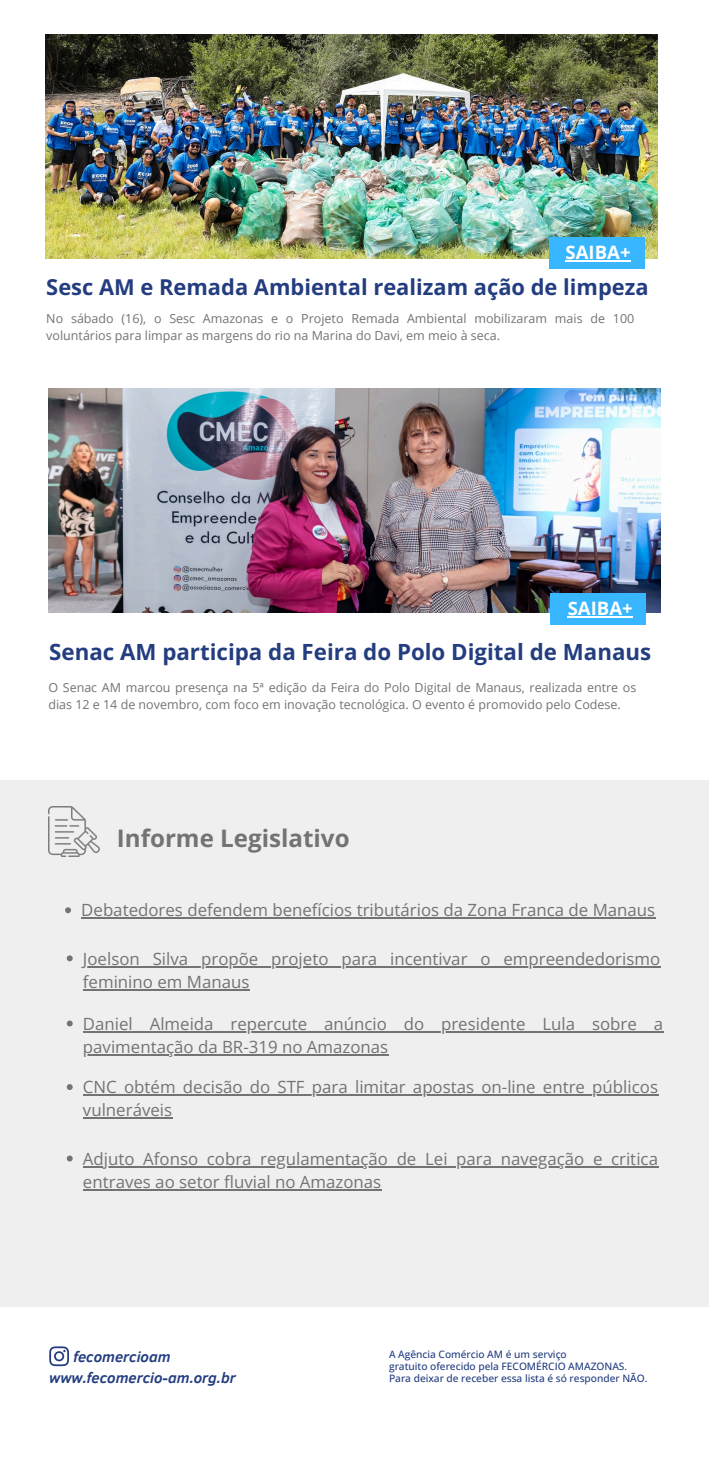
<style>
.page{position:relative;width:709px;height:1457px;background:#fff}
.page>*{position:absolute;margin:0;border:0;box-sizing:border-box;transform-origin:0 0}
.t1{font:700 24.15px "Open Sans";color:#737373}
.t2{font:700 22.31px "Open Sans";color:#233d80}
.t3{font:700 21.88px "Open Sans";color:#233d80}
.t4{font:700 18.55px "Open Sans";color:#fff}
.t5{font:16.89px/22.9px "Open Sans";color:#737373}
.t6{font:italic 700 14.88px "Clear Sans";color:#233d80}
.t7{font:12.51px/17.1px "Open Sans";color:#737373}
.t8{font:500 10.24px "Open Sans";color:#233d80}
</style>
<div class="page">
<div style="left:0;top:780px;width:709px;height:527px;background:#efefef"></div>
<svg style="left:49px;top:1346px;width:20px;height:20px"></svg>
<img style="left:46px;top:34px;width:612px;height:224px">
<img style="left:49px;top:388px;width:611px;height:224px">
<div style="left:549px;top:237px;width:96px;height:32px;background:#38b6ff"></div>
<div style="left:550px;top:593px;width:96px;height:31px;background:#38b6ff"></div>
<img style="left:49px;top:806px;width:50px;height:51px">
<hr style="left:565px;top:260px;width:65px;height:2px;background:#fff">
<hr style="left:568px;top:617px;width:65px;height:1px;background:#fff">
<svg style="left:65px;top:907px;width:6px;height:6px"></svg>
<hr style="left:81px;top:918px;width:574px;height:1px;background:#737373">
<svg style="left:67px;top:955px;width:6px;height:6px"></svg>
<hr style="left:83px;top:966px;width:577px;height:1px;background:#737373">
<hr style="left:83px;top:989px;width:166px;height:1px;background:#737373">
<svg style="left:67px;top:1020px;width:6px;height:6px"></svg>
<hr style="left:83px;top:1031px;width:580px;height:1px;background:#737373">
<hr style="left:83px;top:1054px;width:305px;height:1px;background:#737373">
<svg style="left:67px;top:1084px;width:6px;height:6px"></svg>
<hr style="left:83px;top:1095px;width:575px;height:1px;background:#737373">
<hr style="left:83px;top:1118px;width:89px;height:1px;background:#737373">
<svg style="left:67px;top:1155px;width:6px;height:6px"></svg>
<hr style="left:83px;top:1166px;width:575px;height:1px;background:#737373">
<hr style="left:83px;top:1189px;width:298px;height:1px;background:#737373">
<h5 class="t4" style="left:565px;top:239px;width:66px">SAIBA+</h5>
<p class="t3" style="left:46px;top:272px;width:604px">Sesc AM e Remada Ambiental realizam ação de limpeza</p>
<h1 class="t7" style="left:46px;top:309px;width:589px">No sábado (16), o Sesc Amazonas e o Projeto Remada Ambiental mobilizaram mais de 100 voluntários para limpar as margens do rio na Marina do Davi, em meio à seca.</h1>
<p class="t4" style="left:568px;top:595px;width:66px">SAIBA+</p>
<p class="t2" style="left:49px;top:636px;width:603px">Senac AM participa da Feira do Polo Digital de Manaus</p>
<p class="t7" style="left:48px;top:678px;width:589px">O Senac AM marcou presença na 5ª edição da Feira do Polo Digital de Manaus, realizada entre os dias 12 e 14 de novembro, com foco em inovação tecnológica. O evento é promovido pelo Codese.</p>
<p class="t1" style="left:117px;top:821px;width:234px">Informe Legislativo</p>
<p class="t5" style="left:81px;top:898px;width:575px">Debatedores defendem benefícios tributários da Zona Franca de Manaus</p>
<p class="t5" style="left:83px;top:946px;width:578px">Joelson Silva propõe projeto para incentivar o empreendedorismo feminino em Manaus</p>
<h4 class="t5" style="left:83px;top:1012px;width:581px">Daniel Almeida repercute anúncio do presidente Lula sobre a</h4>
<h4 class="t5" style="left:83px;top:1035px;width:307px">pavimentação da BR-319 no Amazonas</h4>
<p class="t5" style="left:83px;top:1075px;width:576px">CNC obtém decisão do STF para limitar apostas on-line entre públicos vulneráveis</p>
<p class="t5" style="left:83px;top:1147px;width:576px">Adjuto Afonso cobra regulamentação de Lei para navegação e critica entraves ao setor fluvial no Amazonas</p>
<h5 class="t6" style="left:73px;top:1345px;width:99px">fecomercioam</h5>
<p class="t8" style="left:389px;top:1347px;width:179px">A Agência Comércio AM é um serviço</p>
<h2 class="t8" style="left:389px;top:1359px;width:240px">gratuito oferecido pela FECOMÉRCIO AMAZONAS.</h2>
<h1 class="t8" style="left:389px;top:1371px;width:260px">Para deixar de receber essa lista é só responder NÃO.</h1>
<h1 class="t6" style="left:49px;top:1367px;width:188px">www.fecomercio-am.org.br</h1>
</div>
